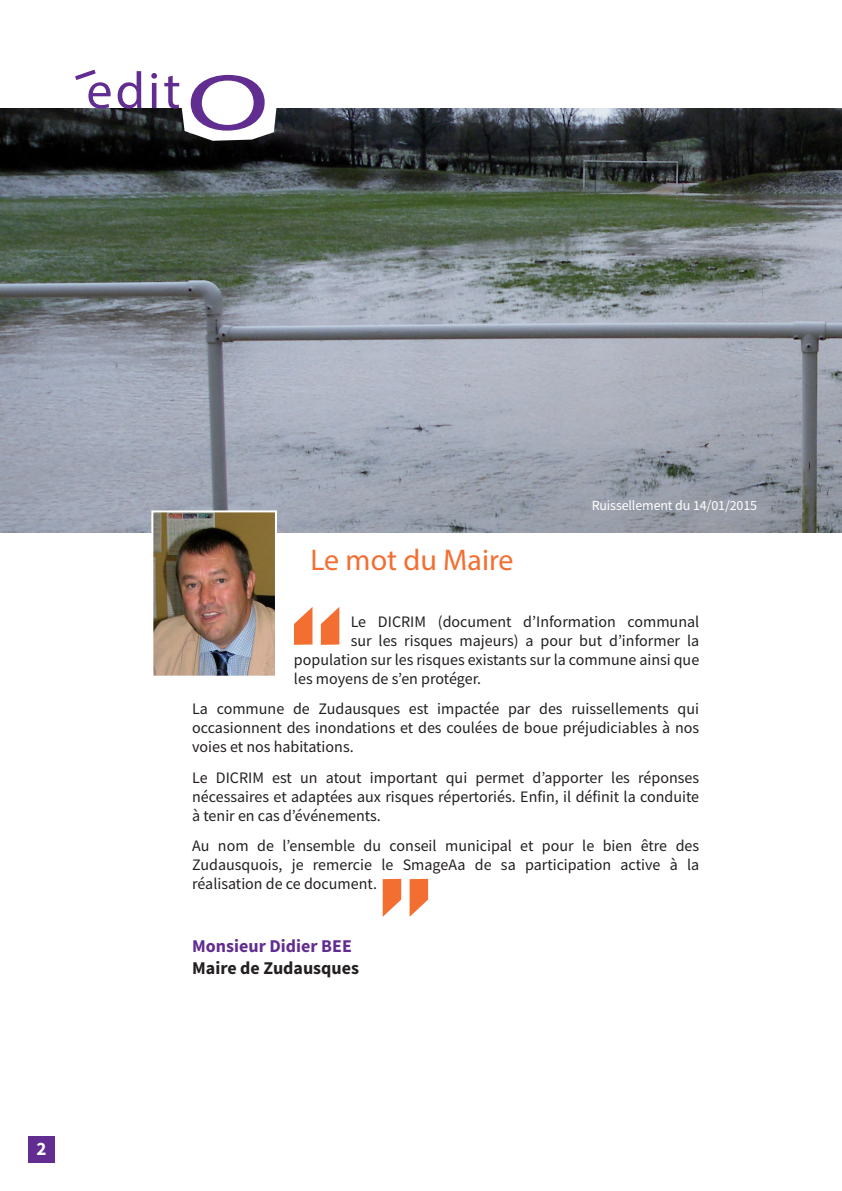
<style>
.page{position:relative;width:842px;height:1191px;background:#fff}
.page>*{position:absolute;margin:0;border:0;box-sizing:border-box;transform-origin:0 0}
.t1{font:52px "Myriad Pro";color:#612d91}
.t2{font:30px "Myriad Pro";color:#f36e31}
.t3{font:700 19px "Source Sans Pro";color:#fff}
.t4{font:700 18px "Source Sans Pro";color:#612d91}
.t5{font:700 18px "Source Sans Pro";color:#231f20}
.t6{font:16px/19px "Source Sans Pro";color:#231f20;text-align:justify}
.t7{font:14px "Source Sans Pro";letter-spacing:-.01em;color:#fff}
.s1{font-size:80px}
</style>
<div class="page">
<div style="left:28px;top:1136px;width:27px;height:26px;background:#612d91"></div>
<svg style="left:410px;top:879px;width:18px;height:37px"></svg>
<svg style="left:383px;top:879px;width:18px;height:37px"></svg>
<svg style="left:294px;top:607px;width:18px;height:38px"></svg>
<svg style="left:321px;top:607px;width:18px;height:38px"></svg>
<img style="left:0;top:109px;width:842px;height:423px">
<svg style="left:75px;top:69px;width:21px;height:11px"></svg>
<svg style="left:181px;top:108px;width:96px;height:33px"></svg>
<img style="left:154px;top:513px;width:120px;height:161px">
<div style="left:151px;top:510px;width:126px;height:167px;border:2px solid #fff"></div>
<h1 class="t1" style="left:86px;top:59px;width:184px">edit<span class="s1">O</span></h1>
<p class="t3" style="left:37px;top:1136px;width:12px">2</p>
<h2 class="t2" style="left:310px;top:542px;width:205px">Le mot du Maire</h2>
<p class="t7" style="left:592px;top:496px;width:167px">Ruissellement du 14/01/2015</p>
<p class="t6" style="left:351px;top:612px;width:350px">Le DICRIM (document d’Information communal</p>
<p class="t6" style="left:351px;top:631px;width:350px">sur les risques majeurs) a pour but d’informer la</p>
<p class="t6" style="left:294px;top:650px;width:407px">population sur les risques existants sur la commune ainsi que</p>
<p class="t6" style="left:294px;top:669px;width:189px">les moyens de s’en protéger.</p>
<p class="t6" style="left:192px;top:699px;width:508px">La commune de Zudausques est impactée par des ruissellements qui occasionnent des inondations et des coulées de boue préjudiciables à nos voies et nos habitations.</p>
<p class="t6" style="left:192px;top:768px;width:508px">Le DICRIM est un atout important qui permet d’apporter les réponses nécessaires et adaptées aux risques répertoriés. Enfin, il définit la conduite à tenir en cas d’événements.</p>
<p class="t6" style="left:192px;top:836px;width:509px">Au nom de l’ensemble du conseil municipal et pour le bien être des Zudausquois, je remercie le SmageAa de sa participation active à la réalisation de ce document.</p>
<p class="t4" style="left:192px;top:934px;width:161px">Monsieur Didier BEE</p>
<p class="t5" style="left:192px;top:956px;width:168px">Maire de Zudausques</p>
</div>
